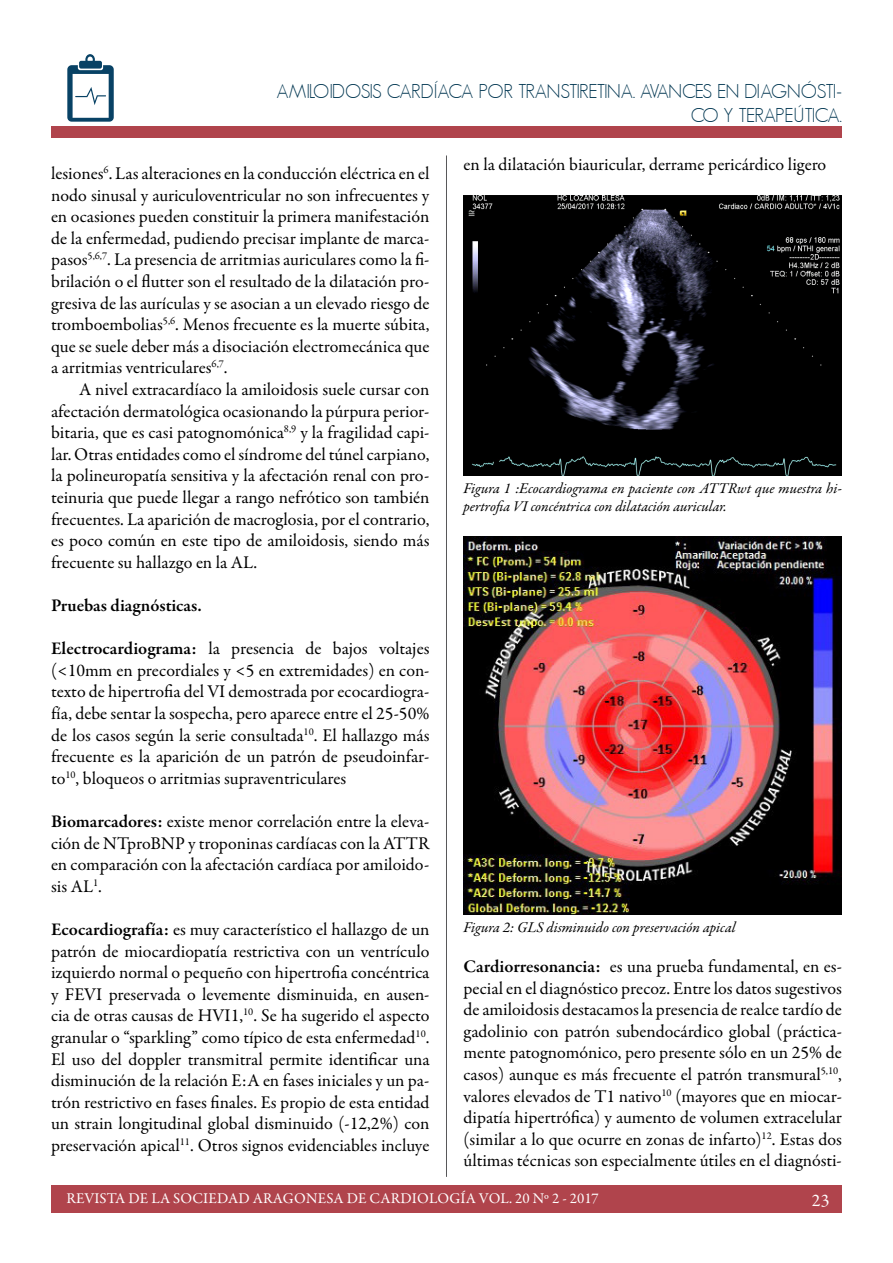
<style>
.page{position:relative;width:893px;height:1263px;background:#fff}
.page>*{position:absolute;margin:0;border:0;box-sizing:border-box;transform-origin:0 0}
.t1{font:300 19.5px/23.4px "Geosans";letter-spacing:-.05em;color:#003651;text-align:right}
.t2{font:18px/21.6px "Garamond Premr Pro";color:#000;text-align:justify}
.t3{font:600 18px "Garamond Premr Pro";color:#000}
.t4{font:18px "Garamond Premr Pro";color:#fff}
.t5{font:italic 15px/18px "Garamond Premr Pro";color:#000}
.t6{font:15px "Garamond Premr Pro";letter-spacing:.01em;color:#fff}
.s1{font-weight:600}
</style>
<div class="page">
<div style="left:51px;top:1185px;width:791px;height:28px;background:#b0444c"></div>
<hr style="left:446px;top:155px;width:1px;height:1022px;background:#58585a">
<div style="left:51px;top:126px;width:791px;height:11px;background:#b0444c"></div>
<svg style="left:67px;top:54px;width:47px;height:68px"></svg>
<img style="left:463px;top:196px;width:379px;height:279px">
<img style="left:463px;top:536px;width:378px;height:378px">
<p class="t1" style="left:276px;top:80px;width:567px">AMILOIDOSIS CARDÍACA POR TRANSTIRETINA. AVANCES EN DIAGNÓSTI-<br>CO Y TERAPEÚTICA.</p>
<p class="t2" style="left:51px;top:163px;width:380px">lesiones<sup>6</sup>. Las alteraciones en la conducción eléctrica en el nodo sinusal y auriculoventricular no son infrecuentes y en ocasiones pueden constituir la primera manifestación de la enfermedad, pudiendo precisar implante de marca&shy;pasos<sup>5,6,7</sup>. La presencia de arritmias auriculares como la fi&shy;brilación o el flutter son el resultado de la dilatación pro&shy;gresiva de las aurículas y se asocian a un elevado riesgo de tromboembolias<sup>5,6</sup>. Menos frecuente es la muerte súbita, que se suele deber más a disociación electromecánica que a arritmias ventriculares<sup>6,7</sup>.</p>
<p class="t2" style="left:51px;top:379px;width:380px;text-indent:28px">A nivel extracardíaco la amiloidosis suele cursar con afectación dermatológica ocasionando la púrpura perior&shy;bitaria, que es casi patognomónica<sup>8,9</sup> y la fragilidad capi&shy;lar. Otras entidades como el síndrome del túnel carpiano, la polineuropatía sensitiva y la afectación renal con pro&shy;teinuria que puede llegar a rango nefrótico son también frecuentes. La aparición de macroglosia, por el contrario, es poco común en este tipo de amiloidosis, siendo más frecuente su hallazgo en la AL.</p>
<p class="t3" style="left:51px;top:594px;width:152px">Pruebas diagnósticas.</p>
<p class="t2" style="left:51px;top:638px;width:380px"><span class="s1">Electrocardiograma:</span> la presencia de bajos voltajes (&lt;10mm en precordiales y &lt;5 en extremidades) en con&shy;texto de hipertrofia del VI demostrada por ecocardiogra&shy;fía, debe sentar la sospecha, pero aparece entre el 25-50% de los casos según la serie consultada<sup>10</sup>. El hallazgo más frecuente es la aparición de un patrón de pseudoinfar&shy;to<sup>10</sup>, bloqueos o arritmias supraventriculares</p>
<p class="t2" style="left:51px;top:811px;width:380px"><span class="s1">Biomarcadores:</span> existe menor correlación entre la eleva&shy;ción de NTproBNP y troponinas cardíacas con la ATTR en comparación con la afectación cardíaca por amiloido&shy;sis AL<sup>1</sup>.</p>
<p class="t2" style="left:51px;top:919px;width:380px"><span class="s1">Ecocardiografía:</span> es muy característico el hallazgo de un patrón de miocardiopatía restrictiva con un ventrículo izquierdo normal o pequeño con hipertrofia concéntrica y FEVI preservada o levemente disminuida, en ausen&shy;cia de otras causas de HVI1,<sup>10</sup>. Se ha sugerido el aspecto granular o “sparkling” como típico de esta enfermedad<sup>10</sup>.<br>El uso del doppler transmitral permite identificar una disminución de la relación E:A en fases iniciales y un pa&shy;trón restrictivo en fases finales. Es propio de esta entidad un strain longitudinal global disminuido (-12,2%) con preservación apical<sup>11</sup>. Otros signos evidenciables incluye</p>
<p class="t2" style="left:463px;top:154px;width:364px">en la dilatación biauricular, derrame pericárdico ligero</p>
<p class="t5" style="left:463px;top:480px;width:380px">Figura 1 :Ecocardiograma en paciente con ATTRwt que muestra hi&shy;pertrofia VI concéntrica con dilatación auricular.</p>
<p class="t5" style="left:463px;top:919px;width:274px">Figura 2: GLS disminuido con preservación apical</p>
<p class="t2" style="left:463px;top:956px;width:380px"><span class="s1">Cardiorresonancia:</span> es una prueba fundamental, en es&shy;pecial en el diagnóstico precoz. Entre los datos sugestivos de amiloidosis destacamos la presencia de realce tardío de gadolinio con patrón subendocárdico global (práctica&shy;mente patognomónico, pero presente sólo en un 25% de casos) aunque es más frecuente el patrón transmural<sup>5,10</sup>, valores elevados de T1 nativo<sup>10</sup> (mayores que en miocar&shy;dipatía hipertrófica) y aumento de volumen extracelular (similar a lo que ocurre en zonas de infarto)<sup>12</sup>. Estas dos últimas técnicas son especialmente útiles en el diagnósti-</p>
<p class="t6" style="left:67px;top:1189px;width:534px">REVISTA DE LA SOCIEDAD ARAGONESA DE CARDIOLOGÍA VOL. 20 Nº 2 - 2017</p>
<p class="t4" style="left:812px;top:1189px;width:19px">23</p>
</div>
